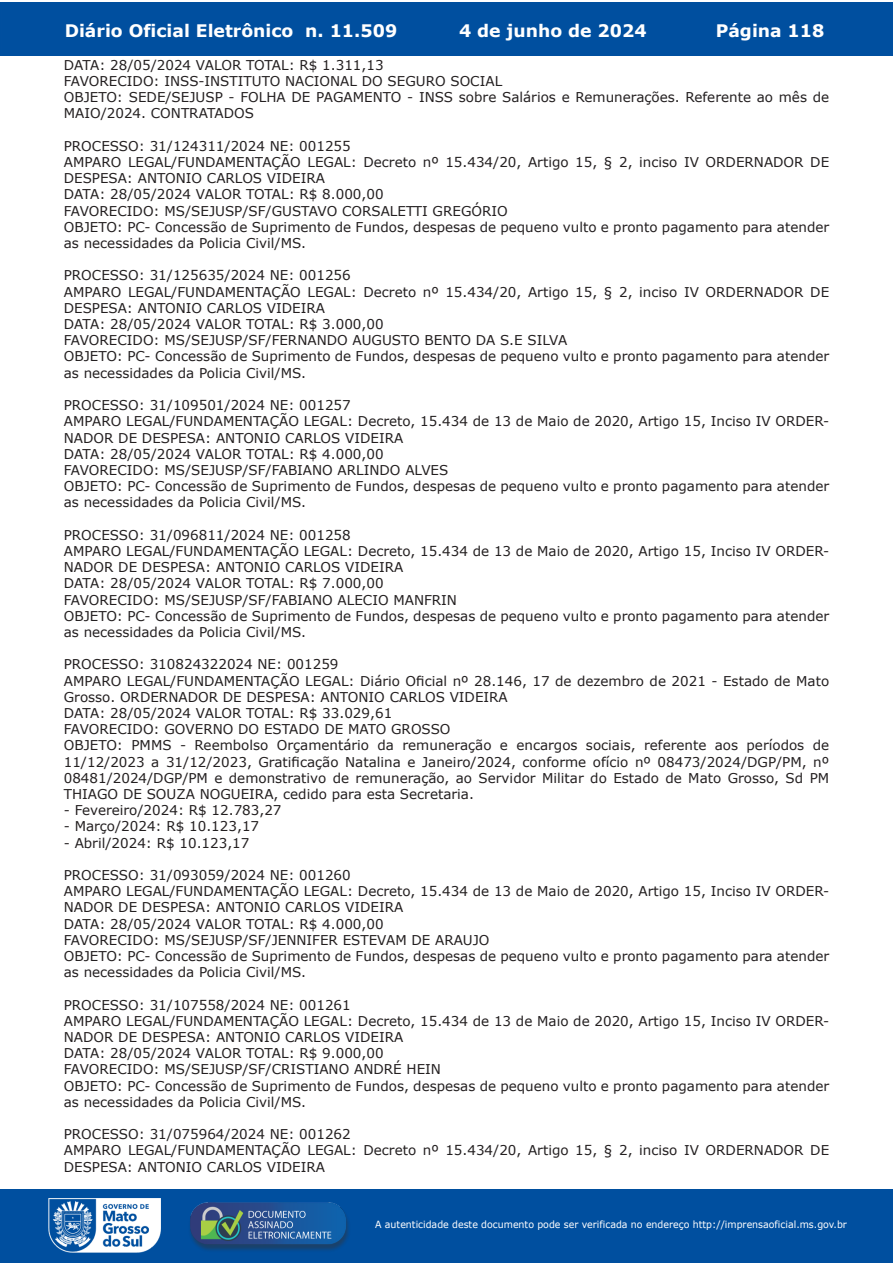
<style>
.page{position:relative;width:893px;height:1263px;background:#fff}
.page>*{position:absolute;margin:0;border:0;box-sizing:border-box;transform-origin:0 0}
.t1{font:700 17.25px "Verdana";color:#fff}
.t2{font:13.5px/16.2px "Verdana";color:#231f20}
.t3{font:9.9px "Verdana";color:#fff;scale:.95 1}
</style>
<div class="page">
<div style="left:0;top:2px;width:893px;height:53px;background:#004f9f"></div>
<div style="left:1px;top:1189px;width:892px;height:74px;background:#004f9f"></div>
<img style="left:49px;top:1198px;width:111px;height:54px">
<img style="left:185px;top:1201px;width:168px;height:54px">
<p class="t1" style="left:65px;top:18px;width:334px">Diário Oficial Eletrônico n. 11.509</p>
<p class="t1" style="left:459px;top:18px;width:189px">4 de junho de 2024</p>
<p class="t1" style="left:716px;top:18px;width:110px">Página 118</p>
<p class="t2" style="left:64px;top:57px;width:767px">DATA: 28/05/2024 VALOR TOTAL: R$ 1.311,13<br>FAVORECIDO: INSS-INSTITUTO NACIONAL DO SEGURO SOCIAL<br>OBJETO: SEDE/SEJUSP - FOLHA DE PAGAMENTO - INSS sobre Salários e Remunerações. Referente ao mês de MAIO/2024. CONTRATADOS</p>
<p class="t2" style="left:64px;top:138px;width:767px">PROCESSO: 31/124311/2024 NE: 001255<br>AMPARO LEGAL/FUNDAMENTAÇÃO LEGAL: Decreto nº 15.434/20, Artigo 15, § 2, inciso IV ORDERNADOR DE DESPESA: ANTONIO CARLOS VIDEIRA<br>DATA: 28/05/2024 VALOR TOTAL: R$ 8.000,00<br>FAVORECIDO: MS/SEJUSP/SF/GUSTAVO CORSALETTI GREGÓRIO<br>OBJETO: PC- Concessão de Suprimento de Fundos, despesas de pequeno vulto e pronto pagamento para atender as necessidades da Policia Civil/MS.</p>
<p class="t2" style="left:64px;top:267px;width:767px">PROCESSO: 31/125635/2024 NE: 001256<br>AMPARO LEGAL/FUNDAMENTAÇÃO LEGAL: Decreto nº 15.434/20, Artigo 15, § 2, inciso IV ORDERNADOR DE DESPESA: ANTONIO CARLOS VIDEIRA<br>DATA: 28/05/2024 VALOR TOTAL: R$ 3.000,00<br>FAVORECIDO: MS/SEJUSP/SF/FERNANDO AUGUSTO BENTO DA S.E SILVA<br>OBJETO: PC- Concessão de Suprimento de Fundos, despesas de pequeno vulto e pronto pagamento para atender as necessidades da Policia Civil/MS.</p>
<p class="t2" style="left:64px;top:397px;width:767px">PROCESSO: 31/109501/2024 NE: 001257<br>AMPARO LEGAL/FUNDAMENTAÇÃO LEGAL: Decreto, 15.434 de 13 de Maio de 2020, Artigo 15, Inciso IV ORDER-NADOR DE DESPESA: ANTONIO CARLOS VIDEIRA<br>DATA: 28/05/2024 VALOR TOTAL: R$ 4.000,00<br>FAVORECIDO: MS/SEJUSP/SF/FABIANO ARLINDO ALVES<br>OBJETO: PC- Concessão de Suprimento de Fundos, despesas de pequeno vulto e pronto pagamento para atender as necessidades da Policia Civil/MS.</p>
<p class="t2" style="left:64px;top:527px;width:767px">PROCESSO: 31/096811/2024 NE: 001258<br>AMPARO LEGAL/FUNDAMENTAÇÃO LEGAL: Decreto, 15.434 de 13 de Maio de 2020, Artigo 15, Inciso IV ORDER-NADOR DE DESPESA: ANTONIO CARLOS VIDEIRA<br>DATA: 28/05/2024 VALOR TOTAL: R$ 7.000,00<br>FAVORECIDO: MS/SEJUSP/SF/FABIANO ALECIO MANFRIN<br>OBJETO: PC- Concessão de Suprimento de Fundos, despesas de pequeno vulto e pronto pagamento para atender as necessidades da Policia Civil/MS.</p>
<p class="t2" style="left:64px;top:656px;width:767px">PROCESSO: 310824322024 NE: 001259<br>AMPARO LEGAL/FUNDAMENTAÇÃO LEGAL: Diário Oficial nº 28.146, 17 de dezembro de 2021 - Estado de Mato Grosso. ORDERNADOR DE DESPESA: ANTONIO CARLOS VIDEIRA<br>DATA: 28/05/2024 VALOR TOTAL: R$ 33.029,61<br>FAVORECIDO: GOVERNO DO ESTADO DE MATO GROSSO<br>OBJETO: PMMS - Reembolso Orçamentário da remuneração e encargos sociais, referente aos períodos de 11/12/2023 a 31/12/2023, Gratificação Natalina e Janeiro/2024, conforme ofício nº 08473/2024/DGP/PM, nº 08481/2024/DGP/PM e demonstrativo de remuneração, ao Servidor Militar do Estado de Mato Grosso, Sd PM THIAGO DE SOUZA NOGUEIRA, cedido para esta Secretaria.</p>
<p class="t2" style="left:64px;top:802px;width:219px">- Fevereiro/2024: R$ 12.783,27</p>
<p class="t2" style="left:64px;top:818px;width:197px">- Março/2024: R$ 10.123,17</p>
<p class="t2" style="left:64px;top:834px;width:187px">- Abril/2024: R$ 10.123,17</p>
<p class="t2" style="left:64px;top:867px;width:767px">PROCESSO: 31/093059/2024 NE: 001260<br>AMPARO LEGAL/FUNDAMENTAÇÃO LEGAL: Decreto, 15.434 de 13 de Maio de 2020, Artigo 15, Inciso IV ORDER-NADOR DE DESPESA: ANTONIO CARLOS VIDEIRA<br>DATA: 28/05/2024 VALOR TOTAL: R$ 4.000,00<br>FAVORECIDO: MS/SEJUSP/SF/JENNIFER ESTEVAM DE ARAUJO<br>OBJETO: PC- Concessão de Suprimento de Fundos, despesas de pequeno vulto e pronto pagamento para atender as necessidades da Policia Civil/MS.</p>
<p class="t2" style="left:64px;top:996px;width:767px">PROCESSO: 31/107558/2024 NE: 001261<br>AMPARO LEGAL/FUNDAMENTAÇÃO LEGAL: Decreto, 15.434 de 13 de Maio de 2020, Artigo 15, Inciso IV ORDER-NADOR DE DESPESA: ANTONIO CARLOS VIDEIRA<br>DATA: 28/05/2024 VALOR TOTAL: R$ 9.000,00<br>FAVORECIDO: MS/SEJUSP/SF/CRISTIANO ANDRÉ HEIN<br>OBJETO: PC- Concessão de Suprimento de Fundos, despesas de pequeno vulto e pronto pagamento para atender as necessidades da Policia Civil/MS.</p>
<p class="t2" style="left:64px;top:1126px;width:767px">PROCESSO: 31/075964/2024 NE: 001262<br>AMPARO LEGAL/FUNDAMENTAÇÃO LEGAL: Decreto nº 15.434/20, Artigo 15, § 2, inciso IV ORDERNADOR DE<br>DESPESA: ANTONIO CARLOS VIDEIRA</p>
<p class="t3" style="left:375px;top:1218px;width:498px">A autenticidade deste documento pode ser verificada no endereço http://imprensaoficial.ms.gov.br</p>
</div>
